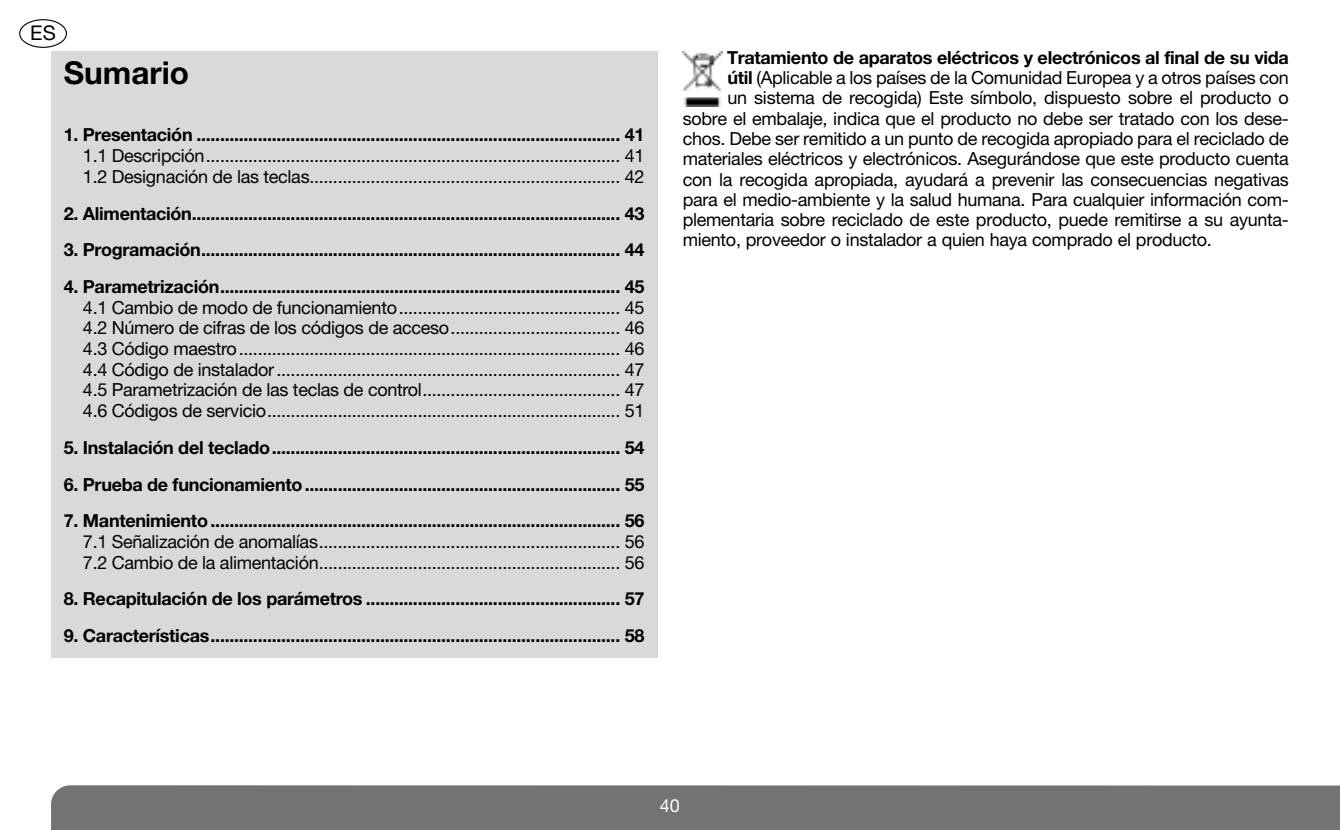
<style>
.page{position:relative;width:1340px;height:830px;background:#fff}
.page>*{position:absolute;margin:0;border:0;box-sizing:border-box;transform-origin:0 0}
.t1{font:700 31.5px "Helvetica Neue LT Com";color:#000}
.t2{font:20.25px "Helvetica Neue LT Com";color:#000}
.t3{font:18px/20.7px "Helvetica Neue LT Com";letter-spacing:-.015em;color:#000}
.t4{font:700 18px "Helvetica Neue LT Com";letter-spacing:-.015em;color:#000}
.t5{font:18px "Helvetica Neue LT Com";color:#fff}
.s1{font-weight:700}
</style>
<div class="page">
<div style="left:51px;top:785px;width:1288px;height:44px;background:#737373"></div>
<div style="left:19px;top:19px;width:48px;height:29px;border:2px solid #000;border-radius:50%"></div>
<div style="left:51px;top:51px;width:606px;height:606px;background:#d9d9d9"></div>
<img style="left:682px;top:51px;width:40px;height:55px">
<p class="t2" style="left:30px;top:21px;width:27px">ES</p>
<h1 class="t1" style="left:64px;top:55px;width:127px">Sumario</h1>
<p class="t4" style="left:64px;top:125px;width:582px">1. Presentación .......................................................................................... 41</p>
<p class="t3" style="left:83px;top:145px;width:563px">1.1 Descripción........................................................................................ 41<br>1.2 Designación de las teclas.................................................................. 42</p>
<p class="t4" style="left:64px;top:203px;width:582px">2. Alimentación........................................................................................... 43</p>
<p class="t4" style="left:64px;top:239px;width:582px">3. Programación......................................................................................... 44</p>
<p class="t4" style="left:64px;top:276px;width:582px">4. Parametrización..................................................................................... 45</p>
<p class="t3" style="left:83px;top:297px;width:563px;text-align:justify">4.1 Cambio de modo de funcionamiento............................................... 45<br>4.2 Número de cifras de los códigos de acceso.................................... 46<br>4.3 Código maestro................................................................................. 46<br>4.4 Código de instalador......................................................................... 47<br>4.5 Parametrización de las teclas de control.......................................... 47<br>4.6 Códigos de servicio........................................................................... 51</p>
<p class="t4" style="left:64px;top:437px;width:582px">5. Instalación del teclado.......................................................................... 54</p>
<p class="t4" style="left:64px;top:473px;width:582px">6. Prueba de funcionamiento................................................................... 55</p>
<p class="t4" style="left:64px;top:510px;width:582px">7. Mantenimiento ....................................................................................... 56</p>
<p class="t3" style="left:83px;top:531px;width:563px">7.1 Señalización de anomalías................................................................ 56<br>7.2 Cambio de la alimentación................................................................ 56</p>
<p class="t4" style="left:64px;top:588px;width:582px">8. Recapitulación de los parámetros ...................................................... 57</p>
<p class="t4" style="left:64px;top:625px;width:582px">9. Características....................................................................................... 58</p>
<p class="t4" style="left:727px;top:47px;width:563px">Tratamiento de aparatos eléctricos y electrónicos al final de su vida</p>
<p class="t3" style="left:727px;top:67px;width:563px"><span class="s1">útil</span> (Aplicable a los países de la Comunidad Europea y a otros países con</p>
<p class="t3" style="left:727px;top:88px;width:563px">un sistema de recogida) Este símbolo, dispuesto sobre el producto o</p>
<p class="t3" style="left:682px;top:108px;width:607px">sobre el embalaje, indica que el producto no debe ser tratado con los dese-</p>
<p class="t3" style="left:682px;top:128px;width:607px">chos. Debe ser remitido a un punto de recogida apropiado para el reciclado de</p>
<p class="t3" style="left:682px;top:148px;width:607px">materiales eléctricos y electrónicos. Asegurándose que este producto cuenta</p>
<p class="t3" style="left:682px;top:169px;width:607px">con la recogida apropiada, ayudará a prevenir las consecuencias negativas</p>
<p class="t3" style="left:682px;top:189px;width:607px">para el medio-ambiente y la salud humana. Para cualquier información com-</p>
<p class="t3" style="left:682px;top:209px;width:607px">plementaria sobre reciclado de este producto, puede remitirse a su ayunta-</p>
<p class="t3" style="left:682px;top:229px;width:530px">miento, proveedor o instalador a quien haya comprado el producto.</p>
<p class="t5" style="left:660px;top:794px;width:22px">40</p>
</div>
